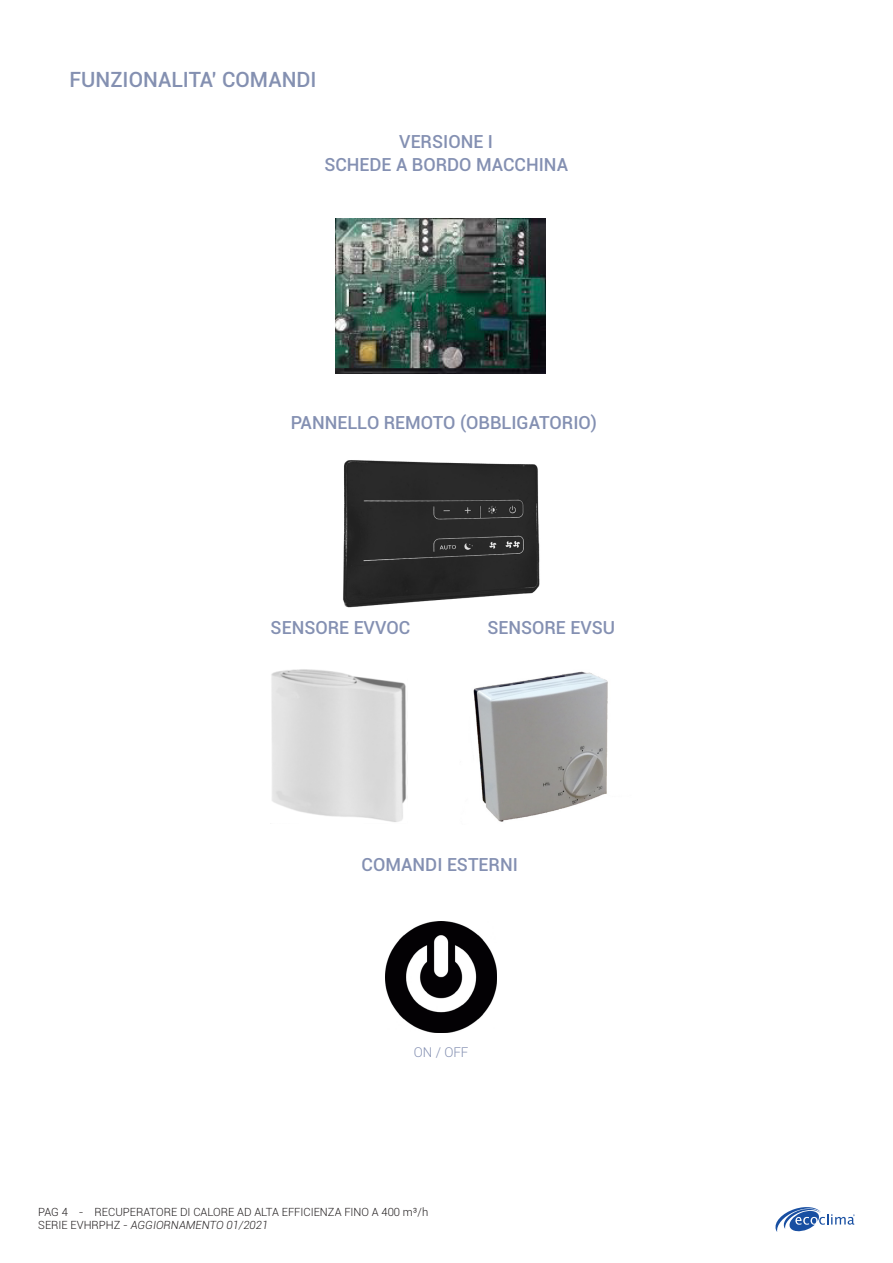
<style>
.page{position:relative;width:893px;height:1263px;background:#fff}
.page>*{position:absolute;margin:0;border:0;box-sizing:border-box;transform-origin:0 0}
.t1{font:500 21px "Roboto";color:#8490b1}
.t2{font:500 18px "Roboto";color:#8490b2}
.Testo{font:300 13.5px "Roboto";color:#8490b2}
.t3{font:300 11.25px/13.5px "Roboto";color:#231f20}
.s1{font-style:italic}
</style>
<div class="page">
<svg style="left:775px;top:1207px;width:80px;height:25px"></svg>
<img style="left:335px;top:219px;width:211px;height:154px">
<img style="left:343px;top:460px;width:197px;height:148px">
<img style="left:271px;top:669px;width:135px;height:153px">
<img style="left:385px;top:921px;width:111px;height:111px">
<img style="left:473px;top:671px;width:135px;height:151px">
<p class="t1" style="left:70px;top:65px;width:249px">FUNZIONALITA’ COMANDI</p>
<p class="t2" style="left:399px;top:129px;width:95px">VERSIONE I</p>
<p class="t2" style="left:324px;top:152px;width:245px">SCHEDE A BORDO MACCHINA</p>
<p class="t2" style="left:291px;top:410px;width:308px">PANNELLO REMOTO (OBBLIGATORIO)</p>
<p class="t2" style="left:271px;top:615px;width:141px">SENSORE EVVOC</p>
<p class="t2" style="left:487px;top:615px;width:129px">SENSORE EVSU</p>
<p class="t2" style="left:362px;top:852px;width:158px">COMANDI ESTERNI</p>
<p class="Testo" style="left:414px;top:1043px;width:56px">ON / OFF</p>
<p class="t3" style="left:38px;top:1204px;width:391px">PAG 4 - RECUPERATORE DI CALORE AD ALTA EFFICIENZA FINO A 400 m³/h<br>SERIE EVHRPHZ - <span class="s1">AGGIORNAMENTO 01/2021</span></p>
</div>
